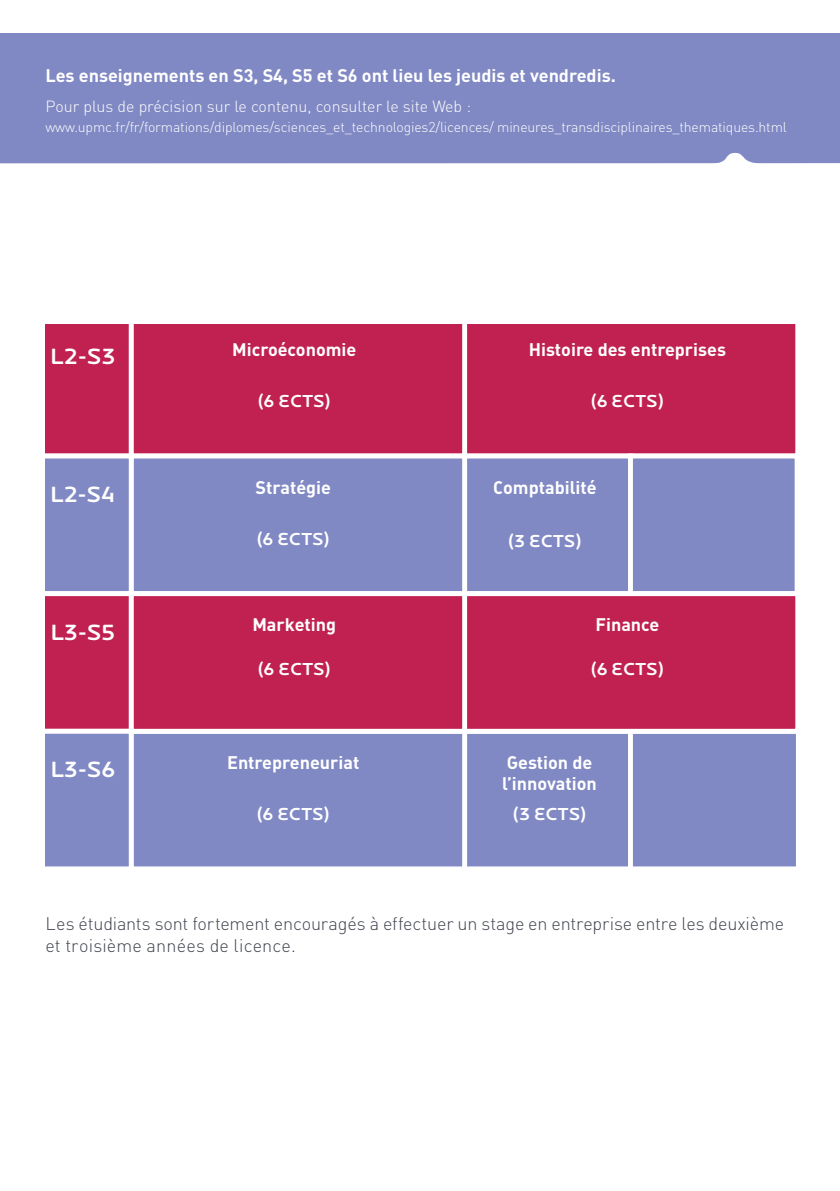
<style>
.page{position:relative;width:840px;height:1191px;background:#fff}
.page>*{position:absolute;margin:0;border:0;box-sizing:border-box;transform-origin:0 0}
.t1{font:500 23px "Locator Display";color:#fff}
.t2{font:700 18px/21.6px "DIN";color:#fff}
.t3{font:300 18px/21.6px "DIN";letter-spacing:-.01em;color:#40444e}
.t4{font:500 18px "Locator Display";color:#fff}
.t5{font:300 16px "DIN";color:#fff}
.t6{font:300 14px "DIN";letter-spacing:-.01em;color:#fff}
</style>
<div class="page">
<div style="left:0;top:33px;width:839px;height:130px;background:#8089c3"></div>
<div style="left:467px;top:324px;width:329px;height:129px;background:#c02151"></div>
<div style="left:464px;top:456px;width:166px;height:137px;background:#8089c3"></div>
<div style="left:462px;top:453px;width:171px;height:143px;border:5px solid #fff"></div>
<div style="left:630px;top:456px;width:166px;height:137px;background:#8089c3"></div>
<div style="left:627px;top:453px;width:172px;height:143px;border:5px solid #fff"></div>
<div style="left:467px;top:734px;width:329px;height:133px;background:#8089c3"></div>
<svg style="left:45px;top:324px;width:84px;height:543px;background:#a25a8e"></svg>
<div style="left:464px;top:593px;width:333px;height:138px;background:#c02151"></div>
<div style="left:461px;top:591px;width:338px;height:142px;border:5px solid #fff"></div>
<div style="left:133px;top:324px;width:330px;height:129px;background:#c02151"></div>
<div style="left:131px;top:456px;width:333px;height:137px;background:#8089c3"></div>
<div style="left:129px;top:453px;width:338px;height:143px;border:5px solid #fff"></div>
<div style="left:133px;top:734px;width:330px;height:133px;background:#8089c3"></div>
<div style="left:131px;top:593px;width:333px;height:138px;background:#c02151"></div>
<div style="left:129px;top:591px;width:338px;height:142px;border:5px solid #fff"></div>
<p class="t2" style="left:45px;top:64px;width:571px">Les enseignements en S3, S4, S5 et S6 ont lieu les jeudis et vendredis.</p>
<p class="t5" style="left:45px;top:96px;width:427px">Pour plus de précision sur le contenu, consulter le site Web :</p>
<p class="t6" style="left:45px;top:118px;width:742px">www.upmc.fr/fr/formations/diplomes/sciences_et_technologies2/licences/ mineures_transdisciplinaires_thematiques.html</p>
<p class="t1" style="left:50px;top:344px;width:67px">L2-S3</p>
<p class="t2" style="left:232px;top:338px;width:126px">Microéconomie</p>
<p class="t4" style="left:257px;top:391px;width:75px">(6 ECTS)</p>
<p class="t2" style="left:528px;top:338px;width:198px">Histoire des entreprises</p>
<p class="t4" style="left:590px;top:391px;width:75px">(6 ECTS)</p>
<p class="t1" style="left:50px;top:481px;width:67px">L2-S4</p>
<p class="t2" style="left:255px;top:475px;width:77px">Stratégie</p>
<p class="t4" style="left:256px;top:528px;width:75px">(6 ECTS)</p>
<p class="t2" style="left:492px;top:475px;width:105px">Comptabilité</p>
<p class="t4" style="left:507px;top:530px;width:76px">(3 ECTS)</p>
<p class="t1" style="left:50px;top:619px;width:66px">L3-S5</p>
<p class="t2" style="left:252px;top:613px;width:85px">Marketing</p>
<p class="t4" style="left:257px;top:659px;width:75px">(6 ECTS)</p>
<p class="t2" style="left:595px;top:613px;width:65px">Finance</p>
<p class="t4" style="left:590px;top:659px;width:75px">(6 ECTS)</p>
<p class="t1" style="left:50px;top:756px;width:66px">L3-S6</p>
<p class="t2" style="left:227px;top:750px;width:134px">Entrepreneuriat</p>
<p class="t4" style="left:256px;top:803px;width:75px">(6 ECTS)</p>
<p class="t2" style="left:502px;top:750px;width:96px">Gestion de l’innovation</p>
<p class="t4" style="left:512px;top:803px;width:76px">(3 ECTS)</p>
<p class="t3" style="left:45px;top:913px;width:739px">Les étudiants sont fortement encouragés à effectuer un stage en entreprise entre les deuxième et troisième années de licence.</p>
</div>
